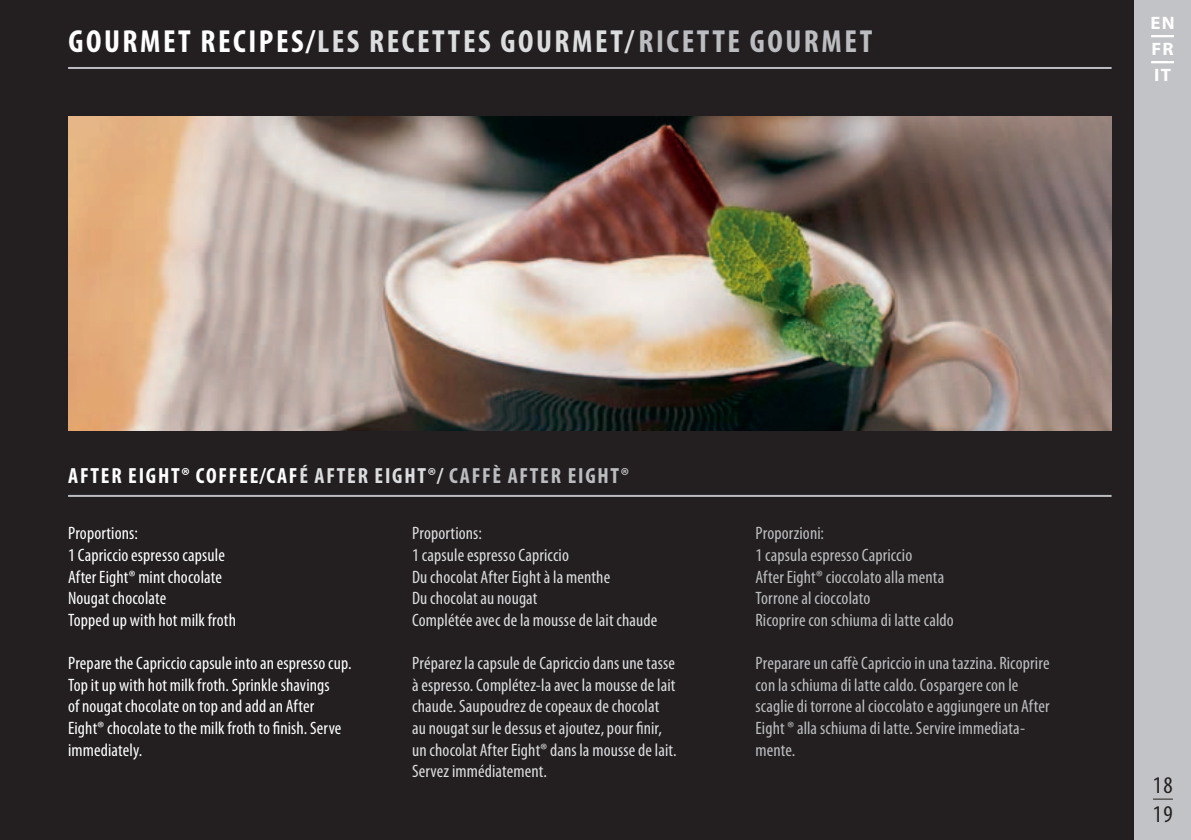
<style>
.page{position:relative;width:1191px;height:840px;background:#fff}
.page>*{position:absolute;margin:0;border:0;box-sizing:border-box;transform-origin:0 0}
.t1{font:700 condensed 32px "Myriad Pro";letter-spacing:.08em;color:#dcdddf}
.t2{font:condensed 24px/28.8px "Myriad Pro";color:#231f20}
.t3{font:700 condensed 22px "Myriad Pro";letter-spacing:.08em;color:#fff}
.t4{font:condensed 18px/21.6px "Myriad Pro";letter-spacing:.01em;color:#dcdddf}
.t5{font:condensed 18px/21.6px "Myriad Pro";letter-spacing:.005em;color:#bcbdc0}
.t6{font:condensed 18px/21.6px "Myriad Pro";letter-spacing:.005em;color:#fff}
.t7{font:700 18px/26px "Myriad Pro";color:#fff;text-align:justify;scale:1.04 1}
.s1{color:#fff}
.s2{color:#bcbdc0}
.s3{color:#dcdddf}
</style>
<div class="page">
<div style="left:0;top:0;width:1191px;height:839px;background:#231f20"></div>
<div style="left:1134px;top:0;width:57px;height:839px;background:#c2c3c6"></div>
<img style="left:68px;top:117px;width:1043px;height:313px">
<hr style="left:68px;top:67px;width:1043px;height:2px;background:#bcbdc0">
<hr style="left:68px;top:494px;width:1043px;height:2px;background:#bcbdc0">
<hr style="left:1151px;top:35px;width:23px;height:2px;background:#fff">
<hr style="left:1151px;top:61px;width:23px;height:2px;background:#fff">
<svg style="left:1153px;top:798px;width:19px;height:1px"></svg>
<h1 class="t1" style="left:68px;top:24px;width:805px"><span class="s1">GOURMET RECIPES/</span>LES RECETTES GOURMET/<span class="s2">RICETTE GOURMET</span></h1>
<p class="t7" style="left:1150px;top:10px;width:25px">EN FR IT</p>
<p class="t3" style="left:68px;top:463px;width:562px">AFTER EIGHT® COFFEE/CAF<span class="s3">É AFTER EIGHT®/</span> <span class="s2">CAFFÈ AFTER EIGHT®</span></p>
<p class="t6" style="left:68px;top:522px;width:169px">Proportions:<br>1 Capriccio espresso capsule<br>After Eight® mint chocolate<br>Nougat chocolate<br>Topped up with hot milk froth</p>
<p class="t6" style="left:68px;top:652px;width:285px">Prepare the Capriccio capsule into an espresso cup.<br>Top it up with hot milk froth. Sprinkle shavings<br>of nougat chocolate on top and add an After Eight® chocolate to the milk froth to finish. Serve immediately.</p>
<p class="t4" style="left:412px;top:522px;width:247px">Proportions:<br>1 capsule espresso Capriccio<br>Du chocolat After Eight à la menthe<br>Du chocolat au nougat<br>Complétée avec de la mousse de lait chaude</p>
<p class="t4" style="left:412px;top:652px;width:266px">Préparez la capsule de Capriccio dans une tasse à espresso. Complétez-la avec la mousse de lait chaude. Saupoudrez de copeaux de chocolat au nougat sur le dessus et ajoutez, pour finir, un chocolat After Eight® dans la mousse de lait.<br>Servez immédiatement.</p>
<p class="t5" style="left:755px;top:522px;width:200px">Proporzioni:<br>1 capsula espresso Capriccio<br>After Eight® cioccolato alla menta<br>Torrone al cioccolato<br>Ricoprire con schiuma di latte caldo</p>
<p class="t5" style="left:755px;top:652px;width:296px">Preparare un caffè Capriccio in una tazzina. Ricoprire con la schiuma di latte caldo. Cospargere con le scaglie di torrone al cioccolato e aggiungere un After Eight ® alla schiuma di latte. Servire immediata&shy;mente.</p>
<h2 class="t2" style="left:1152px;top:770px;width:21px">18<br>19</h2>
</div>
